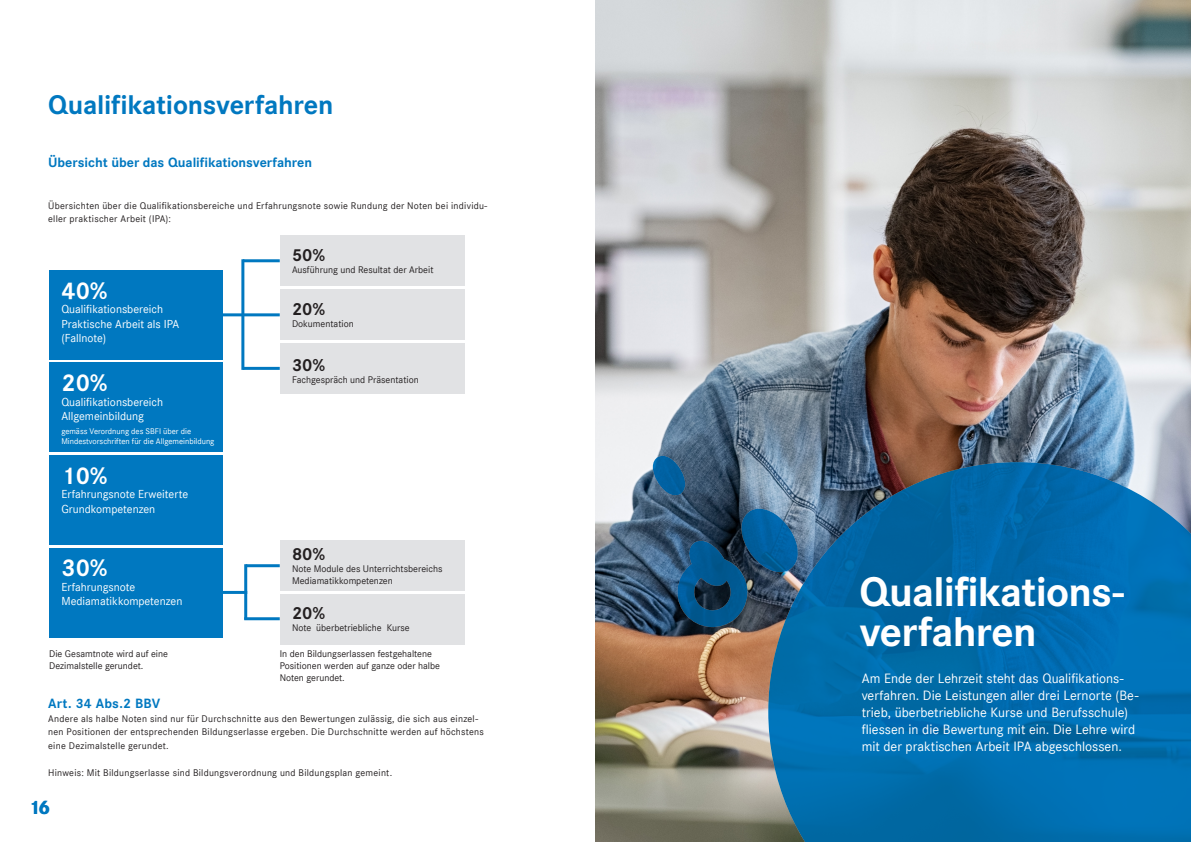
<style>
.page{position:relative;width:1191px;height:842px;background:#fff}
.page>*{position:absolute;margin:0;border:0;box-sizing:border-box;transform-origin:0 0}
.t1{font:700 43px/40px "Corporate S";letter-spacing:-.02em;color:#fff}
.t2{font:700 28px "Corporate S";letter-spacing:-.01em;color:#0078c0}
.t3{font:700 25px "Corporate S";color:#fff}
.t4{font:700 20px "Corporate S";color:#0078c0}
.t5{font:700 18px "Corporate S";color:#231f20}
.t6{font:14px/17px "Corporate S";color:#fff}
.t7{font:700 14px "Corporate S";letter-spacing:-.005em;color:#0078c0}
.t8{font:700 14px "Corporate S";letter-spacing:.015em;color:#0078c0}
.t9{font:12px/14.4px "Corporate S";color:#fff}
.t10{font:10px/13.5px "Corporate S";letter-spacing:.02em;color:#231f20}
.t11{font:10px/12px "Corporate S";color:#231f20}
.t12{font:8.5px/10.2px "Corporate S";color:#fff}
</style>
<div class="page">
<img style="left:595px;top:0;width:596px;height:842px">
<svg style="left:653px;top:455px;width:32px;height:42px"></svg>
<svg style="left:677px;top:507px;width:91px;height:121px;background:#16476a"></svg>
<svg style="left:768px;top:462px;width:423px;height:380px;background:#0c6da9"></svg>
<div style="left:49px;top:270px;width:173px;height:90px;background:#0078c0"></div>
<div style="left:49px;top:363px;width:173px;height:89px;background:#0078c0"></div>
<div style="left:49px;top:455px;width:173px;height:90px;background:#0078c0"></div>
<div style="left:49px;top:548px;width:173px;height:89px;background:#0078c0"></div>
<div style="left:280px;top:236px;width:184px;height:50px;background:#e1e2e4"></div>
<div style="left:280px;top:289px;width:184px;height:51px;background:#e1e2e4"></div>
<div style="left:280px;top:343px;width:184px;height:51px;background:#e1e2e4"></div>
<div style="left:280px;top:540px;width:184px;height:51px;background:#e1e2e4"></div>
<div style="left:280px;top:594px;width:184px;height:50px;background:#e1e2e4"></div>
<hr style="left:215px;top:313px;width:65px;height:3px;background:#0078c0">
<hr style="left:243px;top:259px;width:37px;height:3px;background:#0078c0">
<hr style="left:243px;top:367px;width:37px;height:3px;background:#0078c0">
<hr style="left:241px;top:259px;width:3px;height:111px;background:#0078c0">
<hr style="left:218px;top:591px;width:29px;height:3px;background:#0078c0">
<hr style="left:246px;top:564px;width:34px;height:3px;background:#0078c0">
<hr style="left:244px;top:617px;width:36px;height:3px;background:#0078c0">
<hr style="left:244px;top:564px;width:3px;height:56px;background:#0078c0">
<h2 class="t2" style="left:48px;top:85px;width:287px">Qualifikationsverfahren</h2>
<h3 class="t7" style="left:48px;top:153px;width:265px">Übersicht über das Qualifikationsverfahren</h3>
<p class="t10" style="left:48px;top:199px;width:441px">Übersichten über die Qualifikationsbereiche und Erfahrungsnote sowie Rundung der Noten bei individu&shy;eller praktischer Arbeit (IPA):</p>
<h3 class="t3" style="left:61px;top:273px;width:48px">40%</h3>
<p class="t9" style="left:61px;top:302px;width:119px">Qualifikationsbereich<br>Praktische Arbeit als IPA (Fallnote)</p>
<h3 class="t3" style="left:61px;top:366px;width:48px">20%</h3>
<p class="t9" style="left:61px;top:395px;width:103px">Qualifikationsbereich<br>Allgemeinbildung</p>
<p class="t12" style="left:61px;top:426px;width:154px">gemäss Verordnung des SBFI über die<br>Mindestvorschriften für die Allgemeinbildung</p>
<h3 class="t3" style="left:61px;top:458px;width:48px">10%</h3>
<p class="t9" style="left:61px;top:487px;width:128px">Erfahrungsnote Erweiterte<br>Grundkompetenzen</p>
<h3 class="t3" style="left:61px;top:551px;width:48px">30%</h3>
<p class="t9" style="left:61px;top:580px;width:122px">Erfahrungsnote<br>Mediamatikkompetenzen</p>
<h3 class="t5" style="left:292px;top:242px;width:35px">50%</h3>
<p class="t11" style="left:292px;top:264px;width:143px">Ausführung und Resultat der Arbeit</p>
<h3 class="t5" style="left:292px;top:296px;width:35px">20%</h3>
<p class="t11" style="left:292px;top:317px;width:63px">Dokumentation</p>
<h3 class="t5" style="left:292px;top:352px;width:35px">30%</h3>
<p class="t11" style="left:292px;top:373px;width:128px">Fachgespräch und Präsentation</p>
<h3 class="t5" style="left:292px;top:541px;width:35px">80%</h3>
<p class="t11" style="left:292px;top:562px;width:152px">Note Module des Unterrichtsbereichs<br>Mediamatikkompetenzen</p>
<h3 class="t5" style="left:292px;top:601px;width:35px">20%</h3>
<p class="t11" style="left:292px;top:622px;width:119px">Note überbetriebliche Kurse</p>
<p class="t11" style="left:49px;top:647px;width:120px">Die Gesamtnote wird auf eine<br>Dezimalstelle gerundet.</p>
<p class="t11" style="left:280px;top:647px;width:162px">In den Bildungserlassen festgehaltene<br>Positionen werden auf ganze oder halbe<br>Noten gerundet.</p>
<h3 class="t8" style="left:48px;top:694px;width:113px">Art. 34 Abs.2 BBV</h3>
<p class="t10" style="left:48px;top:712px;width:437px">Andere als halbe Noten sind nur für Durchschnitte aus den Bewertungen zulässig, die sich aus einzel&shy;nen Positionen der entsprechenden Bildungserlasse ergeben. Die Durchschnitte werden auf höchstens eine Dezimalstelle gerundet.</p>
<p class="t10" style="left:48px;top:766px;width:345px">Hinweis: Mit Bildungserlasse sind Bildungsverordnung und Bildungsplan gemeint.</p>
<h3 class="t4" style="left:28px;top:793px;width:23px">16</h3>
<h1 class="t1" style="left:859px;top:570px;width:266px">Qualifikations&shy;verfahren</h1>
<p class="t6" style="left:861px;top:670px;width:278px">Am Ende der Lehrzeit steht das Qualifikations&shy;verfahren. Die Leistungen aller drei Lernorte (Be&shy;trieb, überbetriebliche Kurse und Berufsschule) fliessen in die Bewertung mit ein. Die Lehre wird mit der praktischen Arbeit IPA abgeschlossen.</p>
</div>
